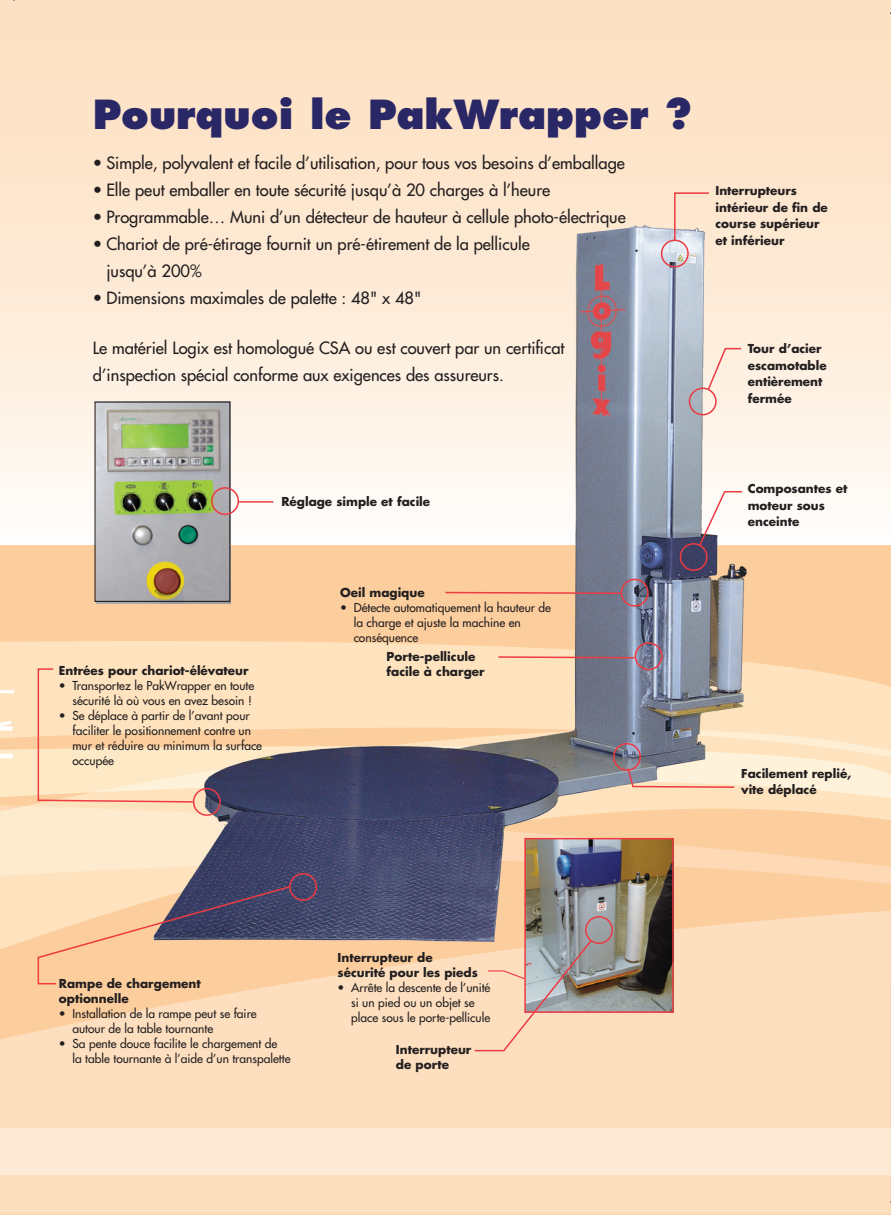
<style>
.page{position:relative;width:891px;height:1215px;background:#fff}
.page>*{position:absolute;margin:0;border:0;box-sizing:border-box;transform-origin:0 0}
.t1{font:800 39px "Futura";color:#2a2767}
.Bullet_Text{font:16.5px/27px "Futura";color:#231f20}
.t2{font:12px/15px "Futura";color:#231f20}
.t3{font:700 12px/16.5px "Futura";color:#231f20}
</style>
<div class="page">
<div style="left:0;top:1px;width:890px;height:545px;background:linear-gradient(to bottom,#fdddbc,#fefaf6)"></div>
<div style="left:0;top:545px;width:891px;height:669px;background:#fdce9d"></div>
<svg style="left:0;top:641px;width:891px;height:87px;fill:#fee3be"></svg>
<svg style="left:0;top:728px;width:891px;height:487px;background:#fde0c0"></svg>
<img style="left:148px;top:208px;width:615px;height:741px">
<svg style="left:444px;top:591px;width:177px;height:4px"></svg>
<svg style="left:497px;top:656px;width:138px;height:3px"></svg>
<svg style="left:626px;top:767px;width:110px;height:22px;background:#e6cfbe"></svg>
<div style="left:621px;top:579px;width:28px;height:28px;border:2px solid #ee3a41;border-radius:50%"></div>
<div style="left:635px;top:642px;width:28px;height:28px;border:2px solid #ee3a41;border-radius:50%"></div>
<div style="left:661px;top:240px;width:28px;height:27px;border:2px solid #ee3a41;border-radius:50%"></div>
<div style="left:689px;top:388px;width:28px;height:27px;border:2px solid #ee3a41;border-radius:50%"></div>
<div style="left:680px;top:543px;width:28px;height:28px;border:2px solid #ee3a41;border-radius:50%"></div>
<div style="left:613px;top:743px;width:28px;height:28px;border:2px solid #ee3a41;border-radius:50%"></div>
<div style="left:193px;top:788px;width:28px;height:28px;border:2px solid #ee3a41;border-radius:50%"></div>
<div style="left:289px;top:873px;width:28px;height:28px;border:2px solid #ee3a41;border-radius:50%"></div>
<svg style="left:37px;top:668px;width:157px;height:135px;background:#fddfba"></svg>
<svg style="left:37px;top:885px;width:254px;height:100px"></svg>
<img style="left:527px;top:841px;width:144px;height:169px">
<div style="left:524px;top:838px;width:150px;height:175px;border:2px solid #ee3a41"></div>
<svg style="left:673px;top:192px;width:38px;height:50px;background:#f2d7c8"></svg>
<svg style="left:706px;top:347px;width:37px;height:45px;background:#fce4d7"></svg>
<svg style="left:698px;top:490px;width:46px;height:57px"></svg>
<div style="left:585px;top:916px;width:28px;height:28px;border:2px solid #ee3a41;border-radius:50%"></div>
<svg style="left:473px;top:938px;width:120px;height:114px;background:#dac3b0"></svg>
<svg style="left:0;top:681px;width:17px;height:144px;background:#fde4c2"></svg>
<img style="left:97px;top:403px;width:133px;height:200px">
<div style="left:94px;top:401px;width:136px;height:201px;border:1px solid #231f20"></div>
<hr style="left:239px;top:501px;width:34px;height:2px;background:#ee3a41">
<div style="left:211px;top:487px;width:28px;height:28px;border:2px solid #ee3a41;border-radius:50%"></div>
<p class="t1" style="left:93px;top:90px;width:601px">Pourquoi le PakWrapper ?</p>
<p class="Bullet_Text" style="left:93px;top:150px;width:534px">• Simple, polyvalent et facile d’utilisation, pour tous vos besoins d’emballage</p>
<p class="Bullet_Text" style="left:93px;top:177px;width:459px">• Elle peut emballer en toute sécurité jusqu’à 20 charges à l’heure</p>
<p class="Bullet_Text" style="left:93px;top:204px;width:534px">• Programmable… Muni d’un détecteur de hauteur à cellule photo-électrique</p>
<p class="Bullet_Text" style="left:93px;top:231px;width:439px">• Chariot de pré-étirage fournit un pré-étirement de la pellicule</p>
<p class="Bullet_Text" style="left:106px;top:258px;width:97px">jusqu’à 200%</p>
<p class="Bullet_Text" style="left:93px;top:285px;width:330px">• Dimensions maximales de palette : 48" x 48"</p>
<p class="Bullet_Text" style="left:93px;top:335px;width:473px">Le matériel Logix est homologué CSA ou est couvert par un certificat d’inspection spécial conforme aux exigences des assureurs.</p>
<p class="t3" style="left:716px;top:182px;width:114px">Interrupteurs intérieur de fin de course supérieur et inférieur</p>
<p class="t3" style="left:748px;top:340px;width:80px">Tour d’acier escamotable entièrement fermée</p>
<p class="t3" style="left:281px;top:493px;width:150px">Réglage simple et facile</p>
<p class="t3" style="left:340px;top:584px;width:86px">Oeil magique</p>
<p class="t2" style="left:354px;top:600px;width:199px;text-indent:-14px">• Détecte automatiquement la hauteur de la charge et ajuste la machine en conséquence</p>
<p class="t3" style="left:387px;top:648px;width:90px">Porte-pellicule</p>
<p class="t3" style="left:59px;top:662px;width:191px">Entrées pour chariot-élévateur</p>
<p class="t3" style="left:387px;top:663px;width:100px">facile à charger</p>
<p class="t2" style="left:59px;top:678px;width:197px;text-align:right">• Transportez le PakWrapper en toute sécurité là où vous en avez besoin !</p>
<p class="t2" style="left:72px;top:708px;width:191px;text-indent:-14px">• Se déplace à partir de l’avant pour faciliter le positionnement contre un mur et réduire au minimum la surface occupée</p>
<p class="t3" style="left:748px;top:480px;width:101px">Composantes et moteur sous</p>
<p class="t3" style="left:748px;top:513px;width:53px">enceinte</p>
<p class="t3" style="left:741px;top:765px;width:112px">Facilement replié, vite déplacé</p>
<p class="t3" style="left:59px;top:976px;width:143px;line-height:15px">Rampe de chargement optionnelle</p>
<p class="t2" style="left:72px;top:1006px;width:186px;text-indent:-14px">• Installation de la rampe peut se faire autour de la table tournante</p>
<p class="t2" style="left:72px;top:1036px;width:220px;text-indent:-14px">• Sa pente douce facilite le chargement de<br>la table tournante à l’aide d’un transpalette</p>
<p class="t3" style="left:338px;top:950px;width:142px;line-height:15px">Interrupteur de sécurité pour les pieds</p>
<p class="t2" style="left:351px;top:980px;width:141px;text-indent:-14px">• Arrête la descente de l’unité si un pied ou un objet se place sous le porte-pellicule</p>
<p class="t3" style="left:396px;top:1042px;width:77px;line-height:15px">Interrupteur de porte</p>
</div>
